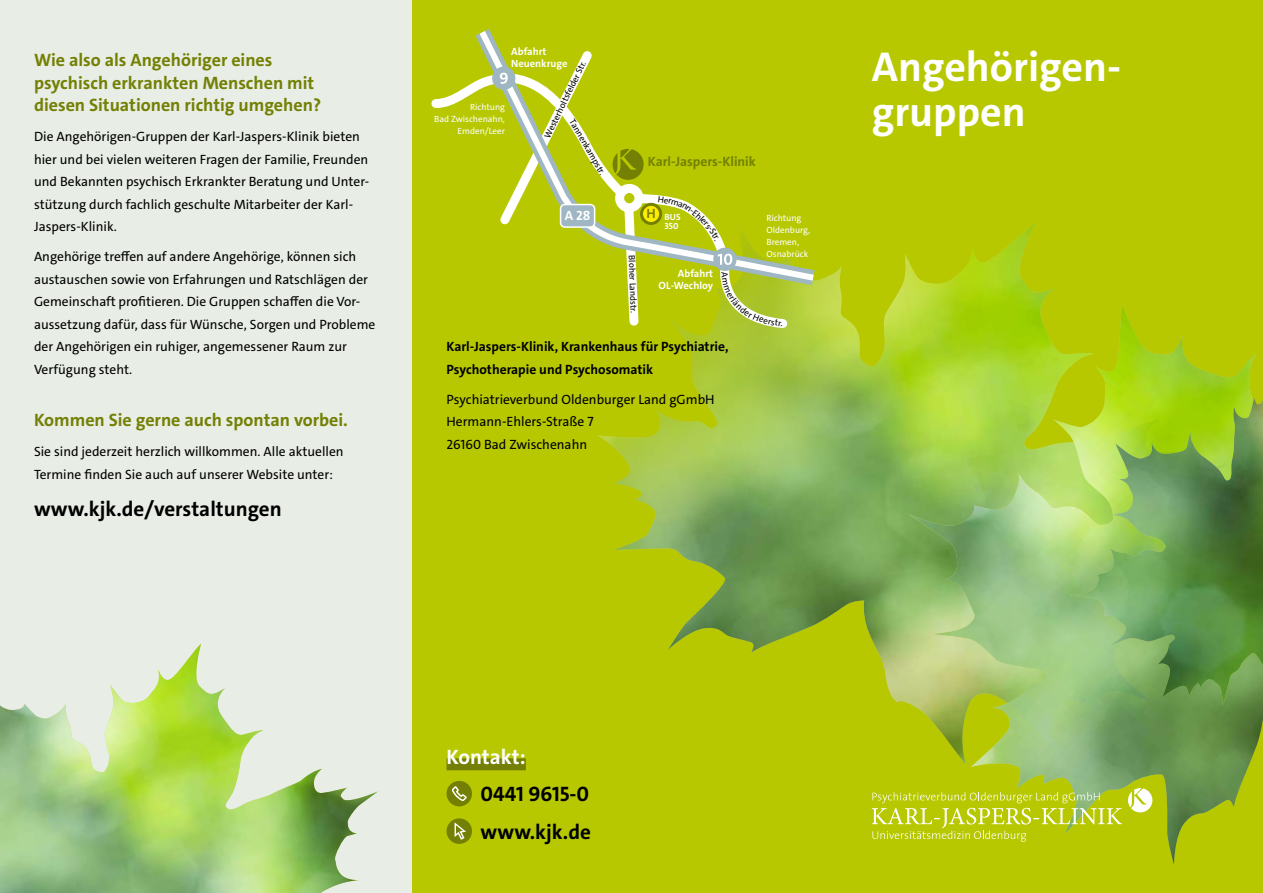
<style>
.page{position:relative;width:1263px;height:893px;background:#fff}
.page>*{position:absolute;margin:0;border:0;box-sizing:border-box;transform-origin:0 0}
.t1{font:700 42px/45px "The Sans";color:#fff}
.t2{font:700 21px/37.5px "The Sans";color:#000}
.t3{font:700 21px "The Sans";color:#fff}
.t4{font:700 18px/22.5px "The Sans";color:#738003}
.t5{font:13.5px/22.5px "The Sans";color:#000}
.t6{font:700 13.5px/22.5px "The Sans";color:#000}
.t7{font:700 13.5px "The Sans";color:#738003}
.t8{font:700 13.5px "The Sans";color:#fff}
.t9{font:700 10.5px/12px "The Sans";color:#fff}
.t10{font:9px/12px "The Sans";color:#fff;text-align:right}
.t11{font:9px "The Sans";color:#000}
.t12{font:700 9px/9px "The Sans";letter-spacing:.01em;color:#fff;text-align:right}
.s1{font-size:13.5px;color:#738003}
</style>
<div class="page">
<div style="left:0;top:0;width:412px;height:893px;background:#e8ede5"></div>
<div style="left:412px;top:0;width:851px;height:893px;background:#b7c800"></div>
<img style="left:598px;top:224px;width:457px;height:479px">
<img style="left:908px;top:305px;width:355px;height:560px">
<img style="left:1069px;top:379px;width:194px;height:327px">
<svg style="left:1128px;top:788px;width:24px;height:24px"></svg>
<svg style="left:872px;top:792px;width:250px;height:50px"></svg>
<img style="left:0;top:644px;width:378px;height:249px">
<div style="left:446px;top:758px;width:80px;height:12px;background:#738003"></div>
<div style="left:446px;top:781px;width:26px;height:25px;background:#738003;border-radius:50%"></div>
<svg style="left:450px;top:784px;width:17px;height:17px"></svg>
<div style="left:446px;top:818px;width:26px;height:26px;background:#738003;border-radius:50%"></div>
<svg style="left:455px;top:822px;width:11px;height:18px"></svg>
<svg style="left:431px;top:89px;width:362px;height:244px"></svg>
<svg style="left:619px;top:293px;width:24px;height:38px"></svg>
<svg style="left:462px;top:82px;width:366px;height:211px"></svg>
<svg style="left:474px;top:29px;width:345px;height:255px"></svg>
<div style="left:713px;top:248px;width:24px;height:23px;background:#9fb6c3;border-radius:50%"></div>
<svg style="left:717px;top:254px;width:15px;height:11px"></svg>
<svg style="left:493px;top:44px;width:106px;height:188px"></svg>
<div style="left:620px;top:188px;width:19px;height:20px;background:#b7c800;border-radius:50%"></div>
<div style="left:615px;top:184px;width:28px;height:28px;border:9px solid #fff;border-radius:50%"></div>
<div style="left:561px;top:205px;width:34px;height:22px;background:#9fb6c3;border-radius:4px"></div>
<div style="left:560px;top:204px;width:35px;height:24px;border:2px solid #fff;border-radius:4px"></div>
<div style="left:641px;top:204px;width:20px;height:19px;background:#ffed00;border-radius:50%"></div>
<div style="left:640px;top:203px;width:22px;height:22px;border:3px solid #738003;border-radius:50%"></div>
<svg style="left:612px;top:149px;width:32px;height:31px"></svg>
<svg style="left:658px;top:196px;width:61px;height:45px"></svg>
<svg style="left:721px;top:272px;width:61px;height:54px"></svg>
<h3 class="t4" style="left:34px;top:49px;width:289px">Wie also als Angehöriger eines psychisch erkrankten Menschen mit diesen Situationen richtig umgehen?</h3>
<p class="t5" style="left:34px;top:125px;width:337px">Die Angehörigen-Gruppen der Karl-Jaspers-Klinik bieten hier und bei vielen weiteren Fragen der Familie, Freunden und Bekannten psychisch Erkrankter Beratung und Unter&shy;stützung durch fachlich geschulte Mitarbeiter der Karl-Jaspers-Klinik.</p>
<p class="t5" style="left:34px;top:245px;width:343px">Angehörige treffen auf andere Angehörige, können sich austauschen sowie von Erfahrungen und Ratschlägen der Gemeinschaft profitieren. Die Gruppen schaffen die Vor&shy;aussetzung dafür, dass für Wünsche, Sorgen und Probleme der Angehörigen ein ruhiger, angemessener Raum zur Verfügung steht.</p>
<h3 class="t4" style="left:34px;top:409px;width:315px">Kommen Sie gerne auch spontan vorbei.</h3>
<p class="t5" style="left:34px;top:440px;width:311px">Sie sind jederzeit herzlich willkommen. Alle aktuellen<br>Termine finden Sie auch auf unserer Website unter:</p>
<h2 class="t2" style="left:34px;top:490px;width:249px">www.kjk.de/verstaltungen</h2>
<p class="t9" style="left:511px;top:46px;width:58px">Abfahrt<br>Neuenkruge</p>
<p class="t11" style="left:541px;top:135px;width:86px;rotate:-64deg">Westerholtsfelder Str.</p>
<p class="t10" style="left:434px;top:101px;width:72px">Richtung<br>Bad Zwischenahn,<br>Emden/Leer</p>
<p class="t11" style="left:577px;top:117px;width:64px;rotate:60deg">Tannenkampstr.</p>
<p class="t7" style="left:648px;top:153px;width:110px">Karl-Jaspers-Klinik</p>
<p class="t8" style="left:565px;top:207px;width:27px">A 28</p>
<p class="t12" style="left:646px;top:212px;width:36px"><span class="s1">H</span> BUS<br>350</p>
<p class="t11" style="left:637px;top:255px;width:59px;rotate:88deg">Bloher Landstr.</p>
<p class="t9" style="left:658px;top:268px;width:56px;text-align:right">Abfahrt<br>OL-Wechloy</p>
<p class="t6" style="left:446px;top:335px;width:284px">Karl-Jaspers-Klinik, Krankenhaus für Psychiatrie,<br>Psychotherapie und Psychosomatik</p>
<p class="t5" style="left:446px;top:388px;width:270px">Psychiatrieverbund Oldenburger Land gGmbH<br>Hermann-Ehlers-Straße 7<br>26160 Bad Zwischenahn</p>
<p class="t10" style="left:766px;top:212px;width:45px;text-align:left">Richtung<br>Oldenburg,<br>Bremen,<br>Osnabrück</p>
<h1 class="t1" style="left:872px;top:45px;width:251px">Angehörigen&shy;gruppen</h1>
<h2 class="t3" style="left:446px;top:743px;width:81px">Kontakt:</h2>
<h2 class="t2" style="left:480px;top:775px;width:112px">0441 9615-0 www.kjk.de</h2>
</div>
